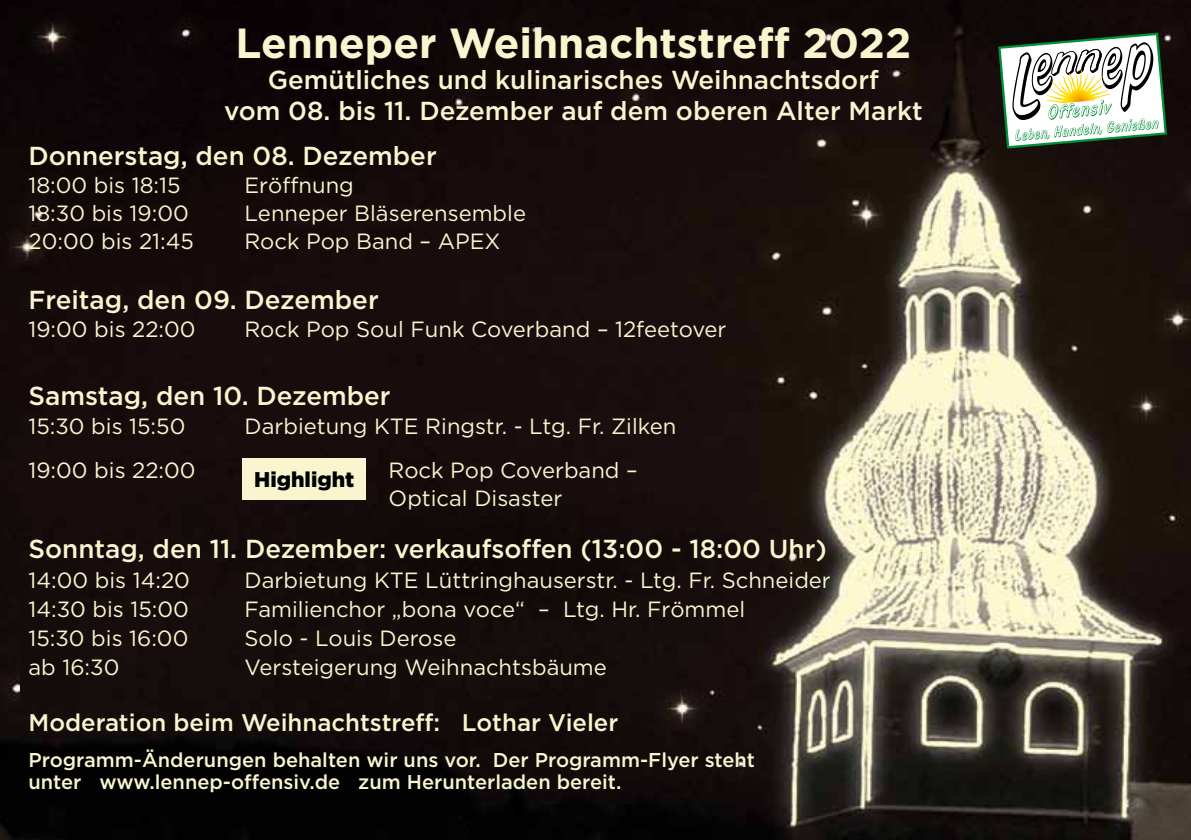
<style>
.page{position:relative;width:1191px;height:840px;background:#fff}
.page>*{position:absolute;margin:0;border:0;box-sizing:border-box;transform-origin:0 0}
.t1{font:700 42px "Gotham";color:#f9f5cf}
.t2{font:500 26px/31.2px "Gotham";color:#f9f5cf;text-align:center}
.t3{font:500 24px "Gotham";color:#f9f5cf}
.t4{font:22px/28px "Gotham";color:#f9f5cf}
.t5{font:900 21.2px "Gotham";color:#000}
.t6{font:500 20px/22px "Gotham";color:#f9f5cf}
</style>
<div class="page">
<img style="left:0;top:0;width:1191px;height:839px">
<svg style="left:998px;top:33px;width:169px;height:115px"></svg>
<div style="left:20px;top:564px;width:58px;height:141px;background:#130c0a"></div>
<div style="left:242px;top:457px;width:124px;height:42px;background:#f9f5cf"></div>
<h1 class="t1" style="left:235px;top:19px;width:677px">Lenneper Weihnachtstreff 2022</h1>
<p class="t2" style="left:224px;top:63px;width:700px">Gemütliches und kulinarisches Weihnachtsdorf<br>vom 08. bis 11. Dezember auf dem oberen Alter Markt</p>
<p class="t2" style="left:28px;top:139px;width:410px">Donnerstag, den 08. Dezember</p>
<p class="t4" style="left:28px;top:171px;width:154px">18:00 bis 18:15</p>
<p class="t4" style="left:244px;top:171px;width:111px">Eröffnung</p>
<p class="t4" style="left:28px;top:199px;width:162px">18:30 bis 19:00</p>
<p class="t4" style="left:244px;top:199px;width:283px">Lenneper Bläserensemble</p>
<p class="t4" style="left:28px;top:227px;width:167px">20:00 bis 21:45</p>
<p class="t4" style="left:244px;top:227px;width:257px">Rock Pop Band – APEX</p>
<p class="t2" style="left:28px;top:283px;width:352px">Freitag, den 09. Dezember</p>
<p class="t4" style="left:28px;top:315px;width:169px">19:00 bis 22:00</p>
<p class="t4" style="left:244px;top:315px;width:483px">Rock Pop Soul Funk Coverband – 12feetover</p>
<p class="t2" style="left:28px;top:379px;width:363px">Samstag, den 10. Dezember</p>
<p class="t4" style="left:28px;top:412px;width:158px">15:30 bis 15:50</p>
<p class="t4" style="left:244px;top:412px;width:433px">Darbietung KTE Ringstr. - Ltg. Fr. Zilken</p>
<p class="t4" style="left:28px;top:456px;width:169px">19:00 bis 22:00</p>
<p class="t4" style="left:388px;top:456px;width:251px">Rock Pop Coverband –<br>Optical Disaster</p>
<p class="t2" style="left:28px;top:532px;width:800px">Sonntag, den 11. Dezember: verkaufsoffen (13:00 - 18:00 Uhr)</p>
<p class="t4" style="left:28px;top:565px;width:163px">14:00 bis 14:20</p>
<p class="t4" style="left:244px;top:565px;width:588px">Darbietung KTE Lüttringhauserstr. - Ltg. Fr. Schneider</p>
<p class="t4" style="left:28px;top:594px;width:162px">14:30 bis 15:00</p>
<p class="t4" style="left:244px;top:594px;width:502px">Familienchor „bona voce“ – Ltg. Hr. Frömmel</p>
<p class="t4" style="left:28px;top:623px;width:161px">15:30 bis 16:00</p>
<p class="t4" style="left:244px;top:623px;width:213px">Solo - Louis Derose</p>
<p class="t4" style="left:28px;top:652px;width:92px">ab 16:30</p>
<p class="t4" style="left:244px;top:652px;width:364px">Versteigerung Weihnachtsbäume</p>
<p class="t3" style="left:28px;top:708px;width:591px">Moderation beim Weihnachtstreff: Lothar Vieler</p>
<p class="t6" style="left:28px;top:748px;width:728px">Programm-Änderungen behalten wir uns vor. Der Programm-Flyer steht unter www.lennep-offensiv.de zum Herunterladen bereit.</p>
<p class="t5" style="left:254px;top:467px;width:102px">Highlight</p>
</div>
